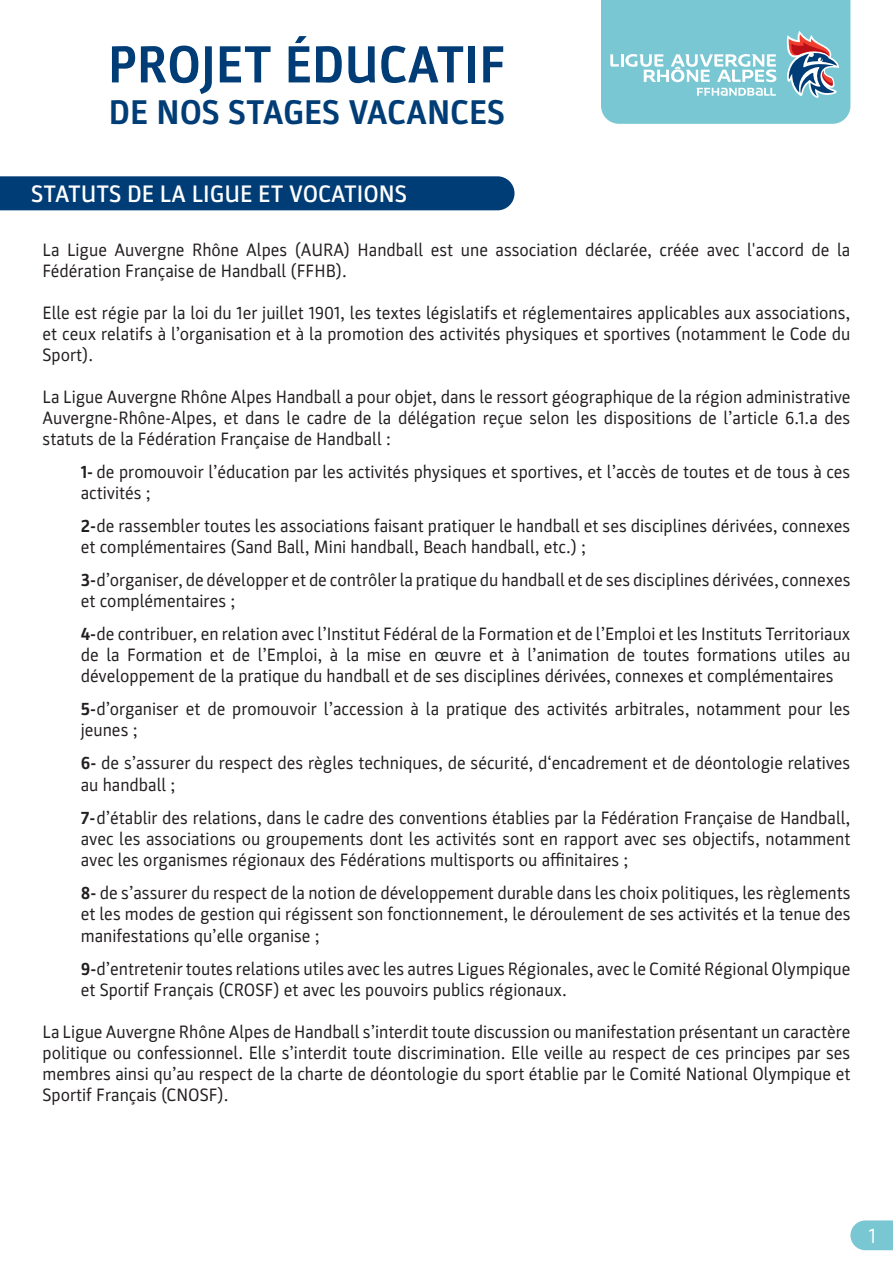
<style>
.page{position:relative;width:893px;height:1263px;background:#fff}
.page>*{position:absolute;margin:0;border:0;box-sizing:border-box;transform-origin:0 0}
.t1{font:700 52.5px "Parka";color:#003d76}
.t2{font:700 34.5px "Parka";color:#003d76}
.t3{font:500 24px "Parka";color:#fff}
.t4{font:21px "Parka";color:#fff}
.t5{font:18px/21px "Parka";color:#231f20}
.s1{font-weight:700}
</style>
<div class="page">
<div style="left:0;top:176px;width:514px;height:34px;background:#003d76"></div>
<svg style="left:850px;top:1220px;width:43px;height:30px"></svg>
<svg style="left:601px;top:0;width:249px;height:124px;background:#84c6d1"></svg>
<p class="t1" style="left:108px;top:35px;width:399px">PROJET ÉDUCATIF</p>
<p class="t2" style="left:109px;top:93px;width:398px">DE NOS STAGES VACANCES</p>
<p class="t3" style="left:31px;top:181px;width:377px">STATUTS DE LA LIGUE ET VOCATIONS</p>
<p class="t5" style="left:43px;top:239px;width:809px">La Ligue Auvergne Rhône Alpes (AURA) Handball est une association déclarée, créée avec l'accord de la<br>Fédération Française de Handball (FFHB).</p>
<p class="t5" style="left:43px;top:302px;width:809px;text-align:justify">Elle est régie par la loi du 1er juillet 1901, les textes législatifs et réglementaires applicables aux associations, et ceux relatifs à l’organisation et à la promotion des activités physiques et sportives (notamment le Code du Sport).</p>
<p class="t5" style="left:43px;top:386px;width:809px;text-align:justify">La Ligue Auvergne Rhône Alpes Handball a pour objet, dans le ressort géographique de la région administrative Auvergne-Rhône-Alpes, et dans le cadre de la délégation reçue selon les dispositions de l’article 6.1.a des statuts de la Fédération Française de Handball :</p>
<p class="t5" style="left:81px;top:461px;width:771px"><span class="s1">1-</span> de promouvoir l’éducation par les activités physiques et sportives, et l’accès de toutes et de tous à ces activités ;</p>
<p class="t5" style="left:81px;top:515px;width:771px"><span class="s1">2-</span>de rassembler toutes les associations faisant pratiquer le handball et ses disciplines dérivées, connexes et complémentaires (Sand Ball, Mini handball, Beach handball, etc.) ;</p>
<p class="t5" style="left:81px;top:569px;width:771px"><span class="s1">3-</span>d’organiser, de développer et de contrôler la pratique du handball et de ses disciplines dérivées, connexes et complémentaires ;</p>
<p class="t5" style="left:81px;top:623px;width:771px;text-align:justify"><span class="s1">4-</span>de contribuer, en relation avec l’Institut Fédéral de la Formation et de l’Emploi et les Instituts Territoriaux de la Formation et de l’Emploi, à la mise en œuvre et à l’animation de toutes formations utiles au développement de la pratique du handball et de ses disciplines dérivées, connexes et complémentaires</p>
<p class="t5" style="left:81px;top:698px;width:771px"><span class="s1">5-</span>d’organiser et de promouvoir l’accession à la pratique des activités arbitrales, notamment pour les jeunes ;</p>
<p class="t5" style="left:81px;top:752px;width:771px;line-height:21.6px"><span class="s1">6-</span> de s’assurer du respect des règles techniques, de sécurité, d‘encadrement et de déontologie relatives au handball ;</p>
<p class="t5" style="left:81px;top:807px;width:771px;text-align:justify"><span class="s1">7-</span>d’établir des relations, dans le cadre des conventions établies par la Fédération Française de Handball, avec les associations ou groupements dont les activités sont en rapport avec ses objectifs, notamment avec les organismes régionaux des Fédérations multisports ou affinitaires ;</p>
<p class="t5" style="left:81px;top:882px;width:771px;line-height:21.6px;text-align:justify"><span class="s1">8-</span> de s’assurer du respect de la notion de développement durable dans les choix politiques, les règlements et les modes de gestion qui régissent son fonctionnement, le déroulement de ses activités et la tenue des manifestations qu’elle organise ;</p>
<p class="t5" style="left:81px;top:958px;width:771px"><span class="s1">9-</span>d’entretenir toutes relations utiles avec les autres Ligues Régionales, avec le Comité Régional Olympique et Sportif Français (CROSF) et avec les pouvoirs publics régionaux.</p>
<p class="t5" style="left:43px;top:1021px;width:809px;text-align:justify">La Ligue Auvergne Rhône Alpes de Handball s’interdit toute discussion ou manifestation présentant un caractère politique ou confessionnel. Elle s’interdit toute discrimination. Elle veille au respect de ces principes par ses membres ainsi qu’au respect de la charte de déontologie du sport établie par le Comité National Olympique et Sportif Français (CNOSF).</p>
<p class="t4" style="left:869px;top:1224px;width:9px">1</p>
</div>
